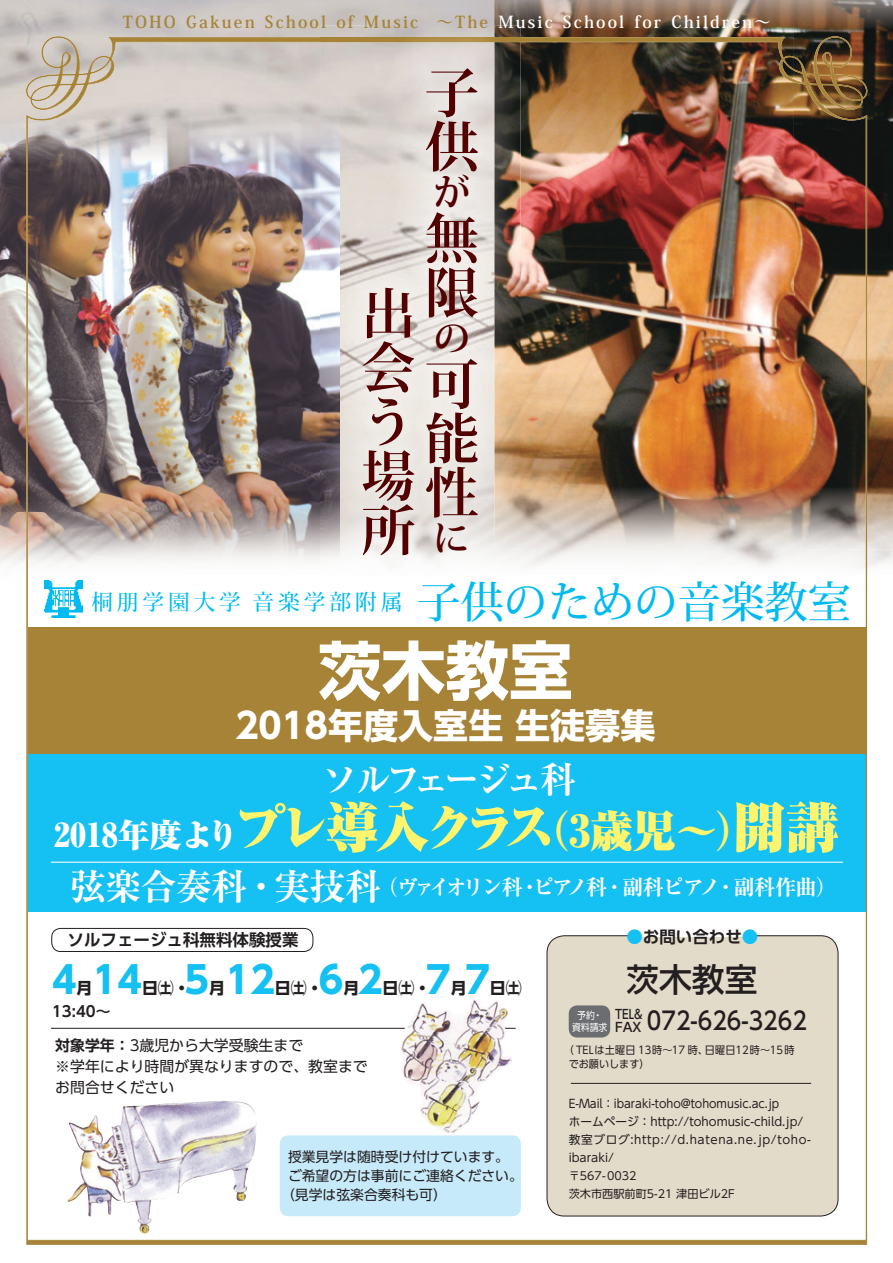
<style>
.page{position:relative;width:893px;height:1263px;background:#fff}
.page>*{position:absolute;margin:0;border:0;box-sizing:border-box;transform-origin:0 0}
.t1{font:700 63.75px "UD Shin Go Pr 6";color:#fff}
.t2{font:700 54.15px/54.2px "Koz Min Std";color:#520000}
.t3{font:900 53.1px "Ryumin Pr 5";letter-spacing:-.1em;color:#fff46d}
.t4{font:700 37.5px "Koz Min Std";color:#520000}
.t5{font:700 37.2px "UD Shin Go Pro";color:#15c0f2}
.t6{font:700 expanded 36.15px "Ryumin Pr 5";letter-spacing:-.14em;color:#fff}
.t7{font:700 35.1px "UD Shin Go Pr 6";color:#fff}
.t8{font:500 32.85px "UD Shin Go Pro";color:#231f20}
.t9{font:500 24.6px "UD Shin Go Pro";color:#231f20;scale:.9 1}
.t10{font:500 21.75px "Koz Min Pro";letter-spacing:.18em;color:#00baf1}
.t11{font:700 expanded 21.3px "Ryumin Pr 5";letter-spacing:-.1em;color:#fff}
.t12{font:700 16.5px "Koz Min Pro";letter-spacing:.13em;color:#a78337}
.t13{font:700 16.5px "UD Shin Go Pro De";color:#231f20}
.t14{font:700 15.9px "UD Shin Go Pro";color:#231f20}
.t15{font:14.85px/21.3px "UD Shin Go Pro";color:#231f20}
.t16{font:700 14.85px "UD Shin Go Pro De";color:#231f20}
.t17{font:13.8px "UD Shin Go Pro";color:#231f20}
.t18{font:500 12.75px "UD Shin Go Pro";color:#231f20;scale:.85 1}
.t19{font:11.7px/18px "UD Shin Go Pro";color:#231f20;scale:.95 1}
.t20{font:11.1px/18px "UD Shin Go Pro";color:#231f20}
.t21{font:10.65px/13.8px "UD Shin Go Pro";color:#231f20;scale:.95 1}
.t22{font:9.75px/11.7px "UD Shin Go Pro";color:#fff;text-align:center;scale:.9 1}
.s1{color:#fff}
.s2{font-size:43.35px}
.s3{font-size:31.95px;color:#fff}
.s4{font-size:42.45px}
.s5{font-size:36.15px}
.s6{color:#15c0f2}
.s7{font-size:12.75px}
.s8{font-family:"UD Shin Go Pro De";font-weight:700}
</style>
<div class="page">
<img style="left:0;top:100px;width:25px;height:463px">
<img style="left:494px;top:0;width:299px;height:36px">
<img style="left:793px;top:0;width:100px;height:549px">
<img style="left:26px;top:36px;width:841px;height:1209px">
<img style="left:320px;top:380px;width:201px;height:217px">
<img style="left:320px;top:26px;width:174px;height:354px">
<img style="left:494px;top:26px;width:27px;height:523px">
<img style="left:320px;top:37px;width:201px;height:5px">
<img style="left:45px;top:580px;width:37px;height:38px">
<div style="left:547px;top:936px;width:291px;height:280px;background:#e3dbc9;border-radius:17px"></div>
<div style="left:547px;top:935px;width:291px;height:281px;border:1px solid #231f20;border-radius:17px"></div>
<div style="left:569px;top:1005px;width:41px;height:32px;background:#6c6d70;border-radius:9px"></div>
<div style="left:280px;top:1135px;width:241px;height:81px;background:#c6eafa;border-radius:9px"></div>
<img style="left:66px;top:1101px;width:193px;height:133px">
<div style="left:51px;top:928px;width:262px;height:24px;border:1px solid #231f20;border-radius:9px"></div>
<hr style="left:51px;top:1028px;width:465px;height:1px;background:#231f20">
<hr style="left:571px;top:1083px;width:240px;height:1px;background:#231f20">
<div style="left:632px;top:919px;width:117px;height:17px;background:#fff"></div>
<img style="left:401px;top:996px;width:111px;height:139px">
<hr style="left:51px;top:862px;width:792px;height:1px;background:#fff">
<h3 class="t12" style="left:123px;top:10px;width:649px">TOHO Gakuen School of Music ～The <span class="s1">Music School for Children～</span></h3>
<h2 class="t2" style="left:361px;top:286px;width:55px">出会う場所</h2>
<h2 class="t2" style="left:425px;top:65px;width:55px">子供</h2>
<h3 class="t4" style="left:433px;top:168px;width:37px">が</h3>
<h2 class="t2" style="left:425px;top:211px;width:54px">無限</h2>
<h3 class="t4" style="left:433px;top:314px;width:36px">の</h3>
<h2 class="t2" style="left:425px;top:357px;width:55px;text-align:justify">可能性</h2>
<h3 class="t4" style="left:433px;top:514px;width:35px">に</h3>
<h3 class="t10" style="left:91px;top:586px;width:762px">桐朋学園大学 音楽学部附属 <span class="s2">子供のための音楽教室</span></h3>
<h1 class="t1" style="left:318px;top:618px;width:257px">茨木教室</h1>
<h3 class="t7" style="left:235px;top:697px;width:421px">2018年度入室生 生徒募集</h3>
<h3 class="t6" style="left:321px;top:751px;width:257px">ソルフェージュ科</h3>
<h3 class="t3" style="left:54px;top:785px;width:786px"><span class="s3">2018年度より</span> プレ導入クラス<span class="s4">（3歳児～）</span>開講</h3>
<h3 class="t11" style="left:70px;top:870px;width:768px"><span class="s5">弦楽合奏科・実技科</span>（ヴァイオリン科・ピアノ科・副科ピアノ・副科作曲）</h3>
<h3 class="t13" style="left:68px;top:926px;width:233px">ソルフェージュ科無料体験授業</h3>
<h3 class="t5" style="left:52px;top:950px;width:91px">4 14</h3>
<h3 class="t5" style="left:185px;top:950px;width:92px">5 12</h3>
<h3 class="t5" style="left:319px;top:950px;width:65px">6 2</h3>
<h3 class="t5" style="left:426px;top:950px;width:65px">7 7</h3>
<h3 class="t14" style="left:77px;top:975px;width:17px">月</h3>
<h3 class="t14" style="left:142px;top:975px;width:49px">日㈯・</h3>
<h3 class="t14" style="left:209px;top:975px;width:17px">月</h3>
<h3 class="t14" style="left:275px;top:975px;width:49px">日㈯・</h3>
<h3 class="t14" style="left:343px;top:975px;width:17px">月</h3>
<h3 class="t14" style="left:383px;top:975px;width:49px">日㈯・</h3>
<h3 class="t14" style="left:451px;top:975px;width:17px">月</h3>
<h3 class="t14" style="left:490px;top:975px;width:33px">日㈯</h3>
<p class="t16" style="left:52px;top:999px;width:60px">13:40～</p>
<h3 class="t13" style="left:626px;top:923px;width:134px"><span class="s6">●</span>お問い合わせ<span class="s6">●</span></h3>
<h3 class="t8" style="left:626px;top:953px;width:133px">茨木教室</h3>
<p class="t22" style="left:572px;top:1009px;width:41px">予約・資料請求</p>
<p class="t18" style="left:615px;top:1004px;width:34px">TEL&amp;</p>
<h3 class="t9" style="left:615px;top:1001px;width:215px"><span class="s7">FAX</span> 072-626-3262</h3>
<p class="t15" style="left:55px;top:1034px;width:314px"><span class="s8">対象学年：</span>3歳児から大学受験生まで<br>※学年により時間が異なりますので、教室までお問合せください</p>
<p class="t21" style="left:569px;top:1043px;width:239px;text-indent:-5px">（ TELは土曜日 13時～17 時、日曜日12時～15時でお願いします）</p>
<p class="t17" style="left:288px;top:1145px;width:223px">授業見学は随時受け付けています。</p>
<p class="t17" style="left:288px;top:1165px;width:236px">ご希望の方は事前にご連絡ください。</p>
<p class="t17" style="left:281px;top:1184px;width:167px">（見学は弦楽合奏科も可）</p>
<p class="t19" style="left:569px;top:1094px;width:256px">E-Mail：ibaraki-toho@tohomusic.ac.jp<br>ホームページ：http://tohomusic-child.jp/教室ブログ:http://d.hatena.ne.jp/toho&shy;ibaraki/</p>
<p class="t20" style="left:569px;top:1166px;width:168px">〒567-0032　<br>茨木市西駅前町5-21 津田ビル2F</p>
</div>
